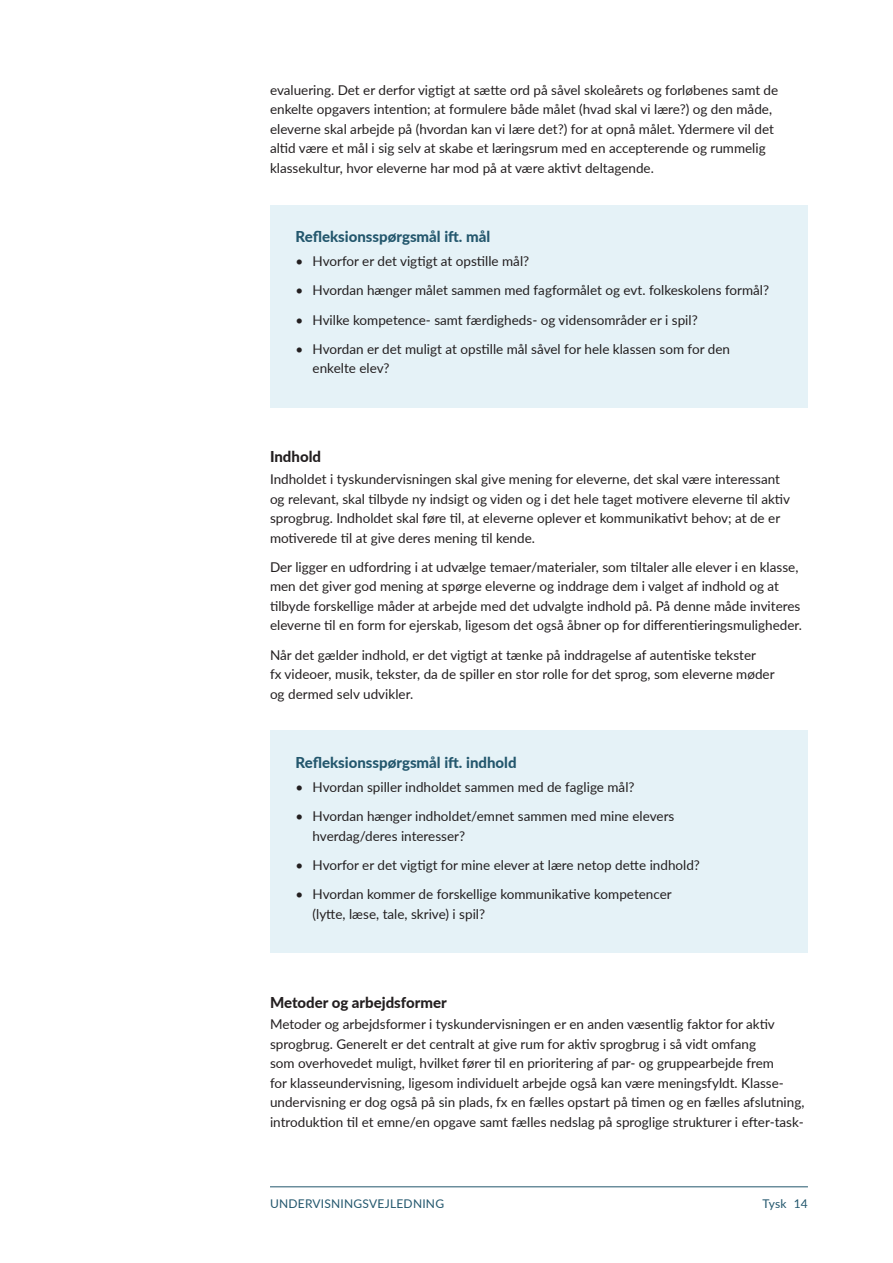
<style>
.page{position:relative;width:893px;height:1263px;background:#fff}
.page>*{position:absolute;margin:0;border:0;box-sizing:border-box;transform-origin:0 0}
._08_blå_mellemrubrik{font:800 15px "Lato";color:#23576d}
.t1{font:800 15px "Lato";color:#231f20}
._04_Brødtekst_9_13{font:13.5px/19.5px "Lato";color:#231f20}
.t2{font:12px "Lato";letter-spacing:.02em;color:#23576d}
</style>
<div class="page">
<div style="left:270px;top:205px;width:538px;height:202px;background:#e5f2f7"></div>
<div style="left:270px;top:730px;width:538px;height:223px;background:#e5f2f7"></div>
<hr style="left:270px;top:1186px;width:538px;height:1px;background:#23576d">
<p class="_04_Brødtekst_9_13" style="left:270px;top:79px;width:510px">evaluering. Det er derfor vigtigt at sætte ord på såvel skoleårets og forløbenes samt de enkelte opgavers intention; at formulere både målet (hvad skal vi lære?) og den måde, eleverne skal arbejde på (hvordan kan vi lære det?) for at opnå målet. Ydermere vil det altid være et mål i sig selv at skabe et læringsrum med en accepterende og rummelig klassekultur, hvor eleverne har mod på at være aktivt deltagende.</p>
<p class="_08_blå_mellemrubrik" style="left:296px;top:226px;width:196px">Refleksionsspørgsmål ift. mål</p>
<p class="_04_Brødtekst_9_13" style="left:296px;top:251px;width:235px">• Hvorfor er det vigtigt at opstille mål?</p>
<p class="_04_Brødtekst_9_13" style="left:296px;top:280px;width:475px">• Hvordan hænger målet sammen med fagformålet og evt. folkeskolens formål?</p>
<p class="_04_Brødtekst_9_13" style="left:296px;top:309px;width:404px">• Hvilke kompetence- samt færdigheds- og vidensområder er i spil?</p>
<p class="_04_Brødtekst_9_13" style="left:313px;top:339px;width:419px;text-indent:-17px">• Hvordan er det muligt at opstille mål såvel for hele klassen som for den enkelte elev?</p>
<h4 class="t1" style="left:270px;top:446px;width:53px">Indhold</h4>
<p class="_04_Brødtekst_9_13" style="left:270px;top:469px;width:522px">Indholdet i tyskundervisningen skal give mening for eleverne, det skal være interessant og relevant, skal tilbyde ny indsigt og viden og i det hele taget motivere eleverne til aktiv sprogbrug. Indholdet skal føre til, at eleverne oplever et kommunikativt behov; at de er motiverede til at give deres mening til kende.</p>
<p class="_04_Brødtekst_9_13" style="left:270px;top:557px;width:533px">Der ligger en udfordring i at udvælge temaer/materialer, som tiltaler alle elever i en klasse, men det giver god mening at spørge eleverne og inddrage dem i valget af indhold og at tilbyde forskellige måder at arbejde med det udvalgte indhold på. På denne måde inviteres eleverne til en form for ejerskab, ligesom det også åbner op for differentieringsmuligheder.</p>
<p class="_04_Brødtekst_9_13" style="left:270px;top:644px;width:506px">Når det gælder indhold, er det vigtigt at tænke på inddragelse af autentiske tekster<br>fx videoer, musik, tekster, da de spiller en stor rolle for det sprog, som eleverne møder og dermed selv udvikler.</p>
<p class="_08_blå_mellemrubrik" style="left:296px;top:751px;width:223px">Refleksionsspørgsmål ift. indhold</p>
<p class="_04_Brødtekst_9_13" style="left:296px;top:777px;width:341px">• Hvordan spiller indholdet sammen med de faglige mål?</p>
<p class="_04_Brødtekst_9_13" style="left:313px;top:806px;width:363px;text-indent:-17px">• Hvordan hænger indholdet/emnet sammen med mine elevers hverdag/deres interesser?</p>
<p class="_04_Brødtekst_9_13" style="left:296px;top:855px;width:406px">• Hvorfor er det vigtigt for mine elever at lære netop dette indhold?</p>
<p class="_04_Brødtekst_9_13" style="left:313px;top:884px;width:361px;text-indent:-17px">• Hvordan kommer de forskellige kommunikative kompetencer (lytte, læse, tale, skrive) i spil?</p>
<h4 class="t1" style="left:270px;top:991px;width:178px">Metoder og arbejdsformer</h4>
<p class="_04_Brødtekst_9_13" style="left:270px;top:1014px;width:536px">Metoder og arbejdsformer i tyskundervisningen er en anden væsentlig faktor for aktiv sprogbrug. Generelt er det centralt at give rum for aktiv sprogbrug i så vidt omfang<br>som overhovedet muligt, hvilket fører til en prioritering af par- og gruppearbejde frem<br>for klasseundervisning, ligesom individuelt arbejde også kan være meningsfyldt. Klasse&shy;undervisning er dog også på sin plads, fx en fælles opstart på timen og en fælles afslutning, introduktion til et emne/en opgave samt fælles nedslag på sproglige strukturer i efter--task-</p>
<p class="t2" style="left:270px;top:1195px;width:176px">UNDERVISNINGSVEJLEDNING</p>
<p class="t2" style="left:762px;top:1195px;width:47px">Tysk 14</p>
</div>
